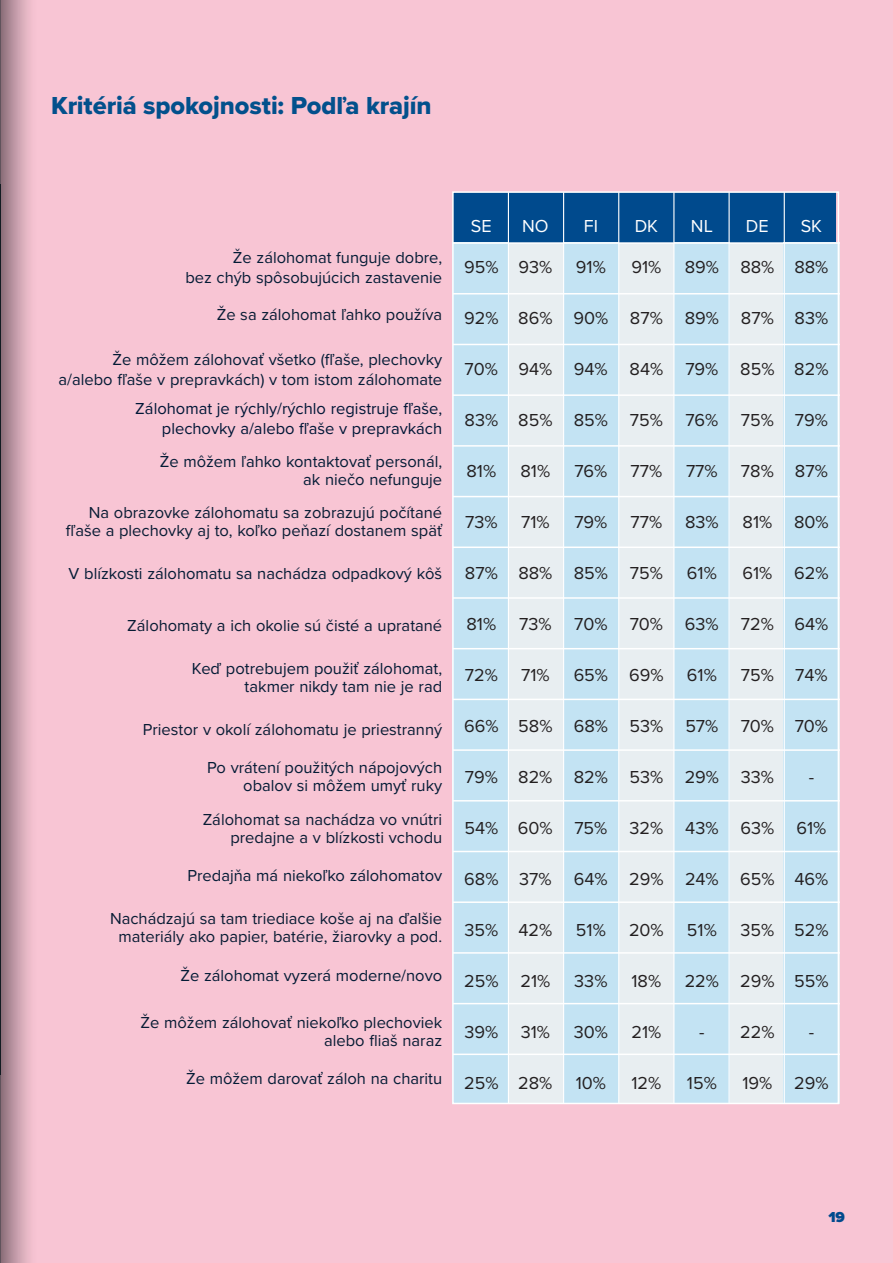
<style>
.page{position:relative;width:893px;height:1263px;background:#f8c5d4}
.page>*{position:absolute;margin:0;border:0;box-sizing:border-box;transform-origin:0 0}
.t1{font:25.5px "Proxima Nova Extrabld";letter-spacing:-.005em;color:#02508c}
.t2{font:18px "Proxima Nova";color:#231f20}
.t3{font:18px "Proxima Nova";color:#fff}
.t4{font:16.5px/18px "Proxima Nova";color:#041c36;text-align:right}
.t5{font:16.5px/18px "Proxima Nova";color:#081c34;text-align:right}
.t6{font:16.5px/19.5px "Proxima Nova";color:#001737;text-align:right}
.t7{font:900 15px "Proxima Nova";color:#004a8d}
</style>
<div class="page">
<div style="left:453px;top:242px;width:387px;height:861px;background:#e8eef1"></div>
<div style="left:453px;top:192px;width:383px;height:50px;background:#004a8d"></div>
<div style="left:452px;top:242px;width:55px;height:861px;background:#c3e3f3"></div>
<div style="left:563px;top:243px;width:56px;height:861px;background:#c3e3f3"></div>
<div style="left:674px;top:243px;width:55px;height:861px;background:#c3e3f3"></div>
<div style="left:784px;top:242px;width:55px;height:861px;background:#c3e3f3"></div>
<hr style="left:508px;top:192px;width:1px;height:911px;background:#fff">
<hr style="left:563px;top:192px;width:1px;height:911px;background:#fff">
<hr style="left:618px;top:192px;width:1px;height:911px;background:#fff">
<hr style="left:673px;top:192px;width:1px;height:911px;background:#fff">
<hr style="left:728px;top:192px;width:2px;height:911px;background:#fff">
<hr style="left:784px;top:192px;width:1px;height:911px;background:#fff">
<hr style="left:453px;top:242px;width:387px;height:2px;background:#fff">
<hr style="left:453px;top:293px;width:387px;height:1px;background:#fff">
<hr style="left:453px;top:344px;width:387px;height:1px;background:#fff">
<hr style="left:453px;top:394px;width:387px;height:2px;background:#fff">
<hr style="left:453px;top:445px;width:387px;height:2px;background:#fff">
<hr style="left:453px;top:496px;width:387px;height:1px;background:#fff">
<hr style="left:453px;top:546px;width:387px;height:2px;background:#fff">
<hr style="left:453px;top:597px;width:387px;height:2px;background:#fff">
<hr style="left:453px;top:648px;width:387px;height:1px;background:#fff">
<hr style="left:453px;top:699px;width:387px;height:1px;background:#fff">
<hr style="left:453px;top:749px;width:387px;height:2px;background:#fff">
<hr style="left:453px;top:800px;width:387px;height:1px;background:#fff">
<hr style="left:453px;top:851px;width:387px;height:1px;background:#fff">
<hr style="left:453px;top:901px;width:387px;height:2px;background:#fff">
<hr style="left:453px;top:952px;width:387px;height:2px;background:#fff">
<hr style="left:453px;top:1003px;width:387px;height:1px;background:#fff">
<hr style="left:453px;top:1053px;width:387px;height:2px;background:#fff">
<div style="left:452px;top:191px;width:387px;height:913px;border:2px solid #fff"></div>
<img style="left:0;top:0;width:30px;height:1263px">
<img style="left:0;top:185px;width:1px;height:889px">
<h1 class="t1" style="left:51px;top:86px;width:382px">Kritériá spokojnosti: Podľa krajín</h1>
<p class="t4" style="left:185px;top:247px;width:258px;line-height:19.5px">Že zálohomat funguje dobre,<br>bez chýb spôsobujúcich zastavenie</p>
<p class="t5" style="left:217px;top:305px;width:227px">Že sa zálohomat ľahko používa</p>
<p class="t4" style="left:59px;top:349px;width:385px;line-height:19.5px">Že môžem zálohovať všetko (fľaše, plechovky a/alebo fľaše v prepravkách) v tom istom zálohomate</p>
<p class="t6" style="left:135px;top:398px;width:308px">Zálohomat je rýchly/rýchlo registruje fľaše, plechovky a/alebo fľaše v prepravkách</p>
<p class="t4" style="left:160px;top:451px;width:284px">Že môžem ľahko kontaktovať personál, ak niečo nefunguje</p>
<p class="t5" style="left:66px;top:503px;width:378px">Na obrazovke zálohomatu sa zobrazujú počítané fľaše a plechovky aj to, koľko peňazí dostanem späť</p>
<p class="t4" style="left:69px;top:564px;width:375px">V blízkosti zálohomatu sa nachádza odpadkový kôš</p>
<p class="t5" style="left:127px;top:616px;width:316px">Zálohomaty a ich okolie sú čisté a upratané</p>
<p class="t4" style="left:192px;top:658px;width:252px">Keď potrebujem použiť zálohomat, takmer nikdy tam nie je rad</p>
<p class="t5" style="left:143px;top:719px;width:301px">Priestor v okolí zálohomatu je priestranný</p>
<p class="t4" style="left:207px;top:758px;width:237px">Po vrátení použitých nápojových obalov si môžem umyť ruky</p>
<p class="t5" style="left:203px;top:809px;width:241px">Zálohomat sa nachádza vo vnútri predajne a v blízkosti vchodu</p>
<p class="t4" style="left:187px;top:866px;width:256px">Predajňa má niekoľko zálohomatov</p>
<p class="t5" style="left:110px;top:909px;width:334px;text-align:center">Nachádzajú sa tam triediace koše aj na ďalšie materiály ako papier, batérie, žiarovky a pod.</p>
<p class="t4" style="left:180px;top:965px;width:263px">Že zálohomat vyzerá moderne/novo</p>
<p class="t5" style="left:140px;top:1012px;width:303px">Že môžem zálohovať niekoľko plechoviek alebo fliaš naraz</p>
<p class="t4" style="left:186px;top:1069px;width:258px">Že môžem darovať záloh na charitu</p>
<p class="t3" style="left:471px;top:212px;width:22px">SE</p>
<p class="t3" style="left:522px;top:212px;width:28px">NO</p>
<p class="t3" style="left:584px;top:212px;width:16px">FI</p>
<p class="t3" style="left:635px;top:212px;width:25px">DK</p>
<p class="t3" style="left:691px;top:212px;width:23px">NL</p>
<p class="t3" style="left:746px;top:212px;width:24px">DE</p>
<p class="t3" style="left:801px;top:212px;width:23px">SK</p>
<p class="t2" style="left:464px;top:253px;width:90px">95% 93%</p>
<p class="t2" style="left:576px;top:253px;width:31px">91%</p>
<p class="t2" style="left:631px;top:253px;width:31px">91%</p>
<p class="t2" style="left:685px;top:253px;width:145px">89% 88% 88%</p>
<p class="t2" style="left:464px;top:304px;width:365px">92% 86% 90% 87% 89% 87% 83%</p>
<p class="t2" style="left:465px;top:355px;width:365px">70% 94% 94% 84% 79% 85% 82%</p>
<p class="t2" style="left:465px;top:406px;width:365px">83% 85% 85% 75% 76% 75% 79%</p>
<p class="t2" style="left:466px;top:457px;width:31px">81%</p>
<p class="t2" style="left:520px;top:457px;width:31px">81%</p>
<p class="t2" style="left:574px;top:457px;width:35px">76%</p>
<p class="t2" style="left:630px;top:457px;width:33px">77%</p>
<p class="t2" style="left:686px;top:457px;width:33px">77%</p>
<p class="t2" style="left:741px;top:457px;width:88px">78% 87%</p>
<p class="t2" style="left:465px;top:508px;width:34px">73%</p>
<p class="t2" style="left:521px;top:508px;width:30px">71%</p>
<p class="t2" style="left:574px;top:508px;width:35px">79%</p>
<p class="t2" style="left:630px;top:508px;width:33px">77%</p>
<p class="t2" style="left:685px;top:508px;width:35px">83%</p>
<p class="t2" style="left:742px;top:508px;width:88px">81% 80%</p>
<p class="t2" style="left:465px;top:559px;width:199px">87% 88% 85% 75%</p>
<p class="t2" style="left:687px;top:559px;width:31px">61%</p>
<p class="t2" style="left:742px;top:559px;width:88px">61% 62%</p>
<p class="t2" style="left:466px;top:610px;width:31px">81%</p>
<p class="t2" style="left:519px;top:610px;width:34px">73%</p>
<p class="t2" style="left:574px;top:610px;width:256px">70% 70% 63% 72% 64%</p>
<p class="t2" style="left:465px;top:661px;width:35px">72%</p>
<p class="t2" style="left:521px;top:661px;width:30px">71%</p>
<p class="t2" style="left:574px;top:661px;width:91px">65% 69%</p>
<p class="t2" style="left:687px;top:661px;width:31px">61%</p>
<p class="t2" style="left:741px;top:661px;width:88px">75% 74%</p>
<p class="t2" style="left:464px;top:712px;width:365px">66% 58% 68% 53% 57% 70% 70%</p>
<p class="t2" style="left:465px;top:763px;width:311px">79% 82% 82% 53% 29% 33%</p>
<p class="t2" style="left:809px;top:763px;width:7px">-</p>
<p class="t2" style="left:464px;top:814px;width:363px">54% 60% 75% 32% 43% 63% 61%</p>
<p class="t2" style="left:464px;top:865px;width:366px">68% 37% 64% 29% 24% 65% 46%</p>
<p class="t2" style="left:464px;top:916px;width:89px">35% 42%</p>
<p class="t2" style="left:576px;top:916px;width:31px">51%</p>
<p class="t2" style="left:629px;top:916px;width:36px">20%</p>
<p class="t2" style="left:687px;top:916px;width:31px">51%</p>
<p class="t2" style="left:740px;top:916px;width:90px">35% 52%</p>
<p class="t2" style="left:464px;top:967px;width:88px">25% 21%</p>
<p class="t2" style="left:574px;top:967px;width:35px">33%</p>
<p class="t2" style="left:631px;top:967px;width:31px">18%</p>
<p class="t2" style="left:685px;top:967px;width:145px">22% 29% 55%</p>
<p class="t2" style="left:464px;top:1018px;width:87px">39% 31%</p>
<p class="t2" style="left:574px;top:1018px;width:36px">30%</p>
<p class="t2" style="left:631px;top:1018px;width:31px">21%</p>
<p class="t2" style="left:699px;top:1018px;width:77px">- 22%</p>
<p class="t2" style="left:809px;top:1018px;width:7px">-</p>
<p class="t2" style="left:464px;top:1069px;width:90px">25% 28%</p>
<p class="t2" style="left:576px;top:1069px;width:32px">10%</p>
<p class="t2" style="left:631px;top:1069px;width:31px">12%</p>
<p class="t2" style="left:687px;top:1069px;width:31px">15%</p>
<p class="t2" style="left:742px;top:1069px;width:88px">19% 29%</p>
<p class="t7" style="left:828px;top:1205px;width:18px">19</p>
</div>
